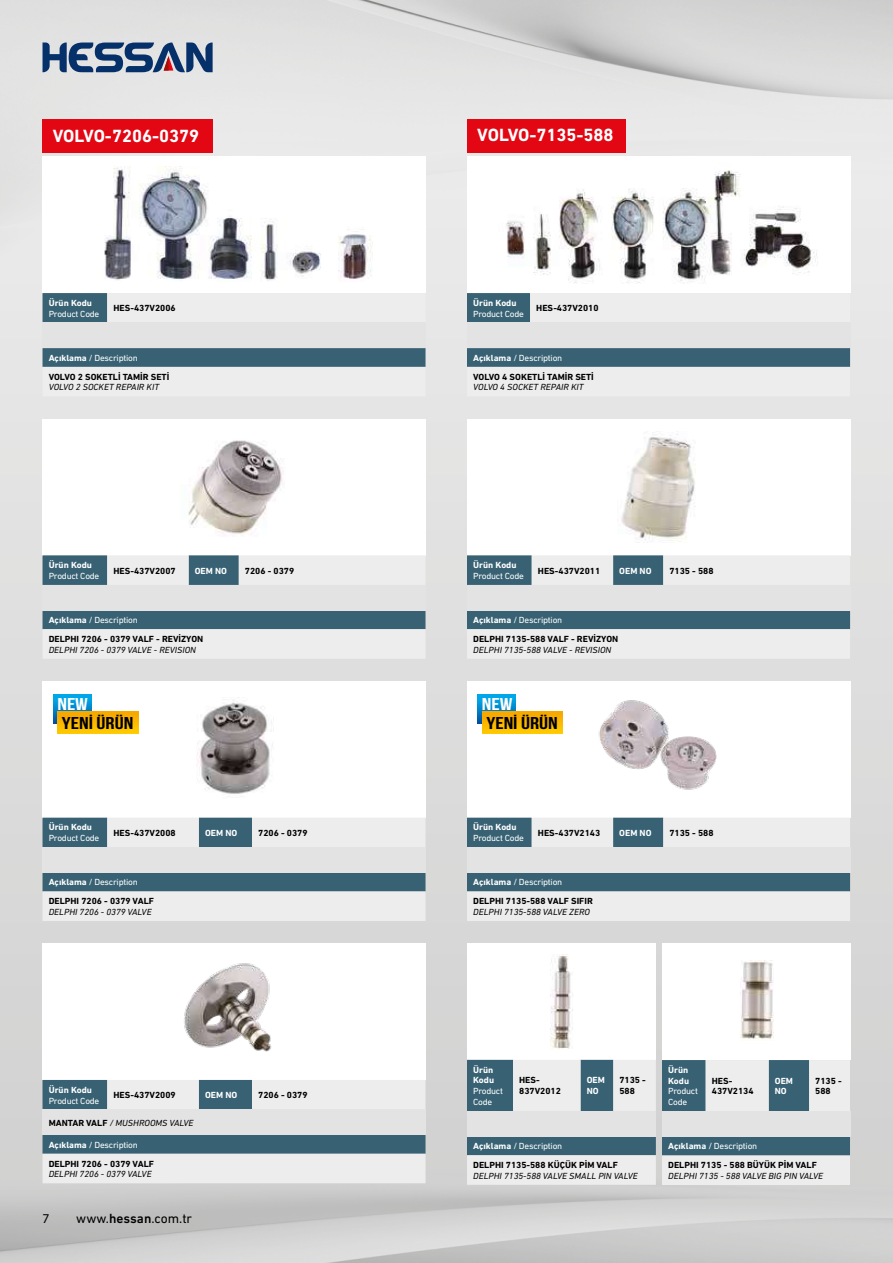
<style>
.page{position:relative;width:893px;height:1263px;background:#fff}
.page>*{position:absolute;margin:0;border:0;box-sizing:border-box;transform-origin:0 0}
.t1{font:700 18px "DIN Next LT Pro";color:#fff}
.t2{font:17.1px "Bebas Neue";color:#000;scale:1.32 1}
.t3{font:17.1px "Bebas Neue";color:#fff;scale:1.32 1}
.t4{font:13.5px "DIN Next LT Pro";color:#000}
.t5{font:13.5px "Myriad Pro";color:#000}
.t6{font:700 9px/18.8px "DIN Next LT Pro";color:#000}
.t7{font:italic 9px "DIN Next LT Pro";color:#000}
.t8{font:700 9px/10.8px "DIN Next LT Pro";color:#fff}
.t9{font:9px/10.8px "DIN Next LT Pro";letter-spacing:-.025em;color:#fff}
.s1{color:#fff}
.s2{font-weight:400;color:#fff}
.s3{font-weight:700;font-style:normal}
.s4{font-weight:500}
</style>
<div class="page">
<img style="left:0;top:0;width:893px;height:1263px">
<svg style="left:43px;top:43px;width:170px;height:29px;background:#627899"></svg>
<div style="left:43px;top:157px;width:382px;height:136px;background:#fff"></div>
<svg style="left:43px;top:293px;width:382px;height:103px;background:#b6c2c8"></svg>
<div style="left:43px;top:323px;width:382px;height:25px;background:#e3e3e3"></div>
<img style="left:104px;top:167px;width:269px;height:114px">
<div style="left:43px;top:681px;width:382px;height:137px;background:#fff"></div>
<svg style="left:43px;top:818px;width:382px;height:103px;background:#adbbc2"></svg>
<div style="left:43px;top:847px;width:382px;height:26px;background:#e3e3e3"></div>
<img style="left:197px;top:697px;width:77px;height:100px">
<div style="left:43px;top:419px;width:382px;height:136px;background:#fff"></div>
<svg style="left:43px;top:555px;width:382px;height:104px;background:#afbdc3"></svg>
<div style="left:43px;top:585px;width:382px;height:25px;background:#e3e3e3"></div>
<img style="left:188px;top:440px;width:96px;height:96px">
<div style="left:467px;top:419px;width:383px;height:136px;background:#fff"></div>
<svg style="left:467px;top:555px;width:383px;height:104px;background:#afbdc3"></svg>
<div style="left:467px;top:585px;width:383px;height:25px;background:#e3e3e3"></div>
<img style="left:621px;top:431px;width:74px;height:112px">
<div style="left:467px;top:681px;width:383px;height:137px;background:#fff"></div>
<svg style="left:467px;top:818px;width:383px;height:103px;background:#adbcc2"></svg>
<div style="left:467px;top:847px;width:383px;height:26px;background:#e3e3e3"></div>
<img style="left:548px;top:700px;width:169px;height:90px">
<div style="left:467px;top:943px;width:189px;height:117px;background:#fff"></div>
<svg style="left:467px;top:1060px;width:189px;height:125px;background:#a5b6bd"></svg>
<div style="left:467px;top:1111px;width:189px;height:25px;background:#e3e3e3"></div>
<img style="left:551px;top:954px;width:22px;height:95px">
<div style="left:662px;top:943px;width:188px;height:117px;background:#fff"></div>
<svg style="left:662px;top:1060px;width:188px;height:125px;background:#a1b3ba"></svg>
<div style="left:662px;top:1111px;width:188px;height:26px;background:#e3e3e3"></div>
<img style="left:740px;top:961px;width:33px;height:78px">
<div style="left:43px;top:943px;width:382px;height:137px;background:#fff"></div>
<svg style="left:43px;top:1080px;width:382px;height:103px;background:#acbbc1"></svg>
<div style="left:43px;top:1109px;width:382px;height:26px;background:#e3e3e3"></div>
<img style="left:184px;top:963px;width:88px;height:89px">
<div style="left:467px;top:157px;width:383px;height:136px;background:#fff"></div>
<svg style="left:467px;top:293px;width:383px;height:103px;background:#b6c3c8"></svg>
<div style="left:467px;top:323px;width:383px;height:25px;background:#e3e3e3"></div>
<img style="left:506px;top:170px;width:312px;height:114px">
<svg style="left:53px;top:694px;width:38px;height:29px"></svg>
<svg style="left:58px;top:712px;width:80px;height:21px;background:#fab700"></svg>
<svg style="left:478px;top:694px;width:37px;height:29px"></svg>
<svg style="left:482px;top:712px;width:81px;height:21px;background:#fab700"></svg>
<div style="left:43px;top:119px;width:170px;height:34px;background:#e30613"></div>
<div style="left:467px;top:119px;width:159px;height:34px;background:#e30613"></div>
<h1 class="t1" style="left:53px;top:126px;width:148px">VOLVO-7206-0379</h1>
<h1 class="t1" style="left:477px;top:125px;width:138px">VOLVO-7135-588</h1>
<p class="t8" style="left:49px;top:297px;width:45px">Ürün Kodu</p>
<p class="t9" style="left:49px;top:308px;width:52px">Product Code</p>
<p class="t6" style="left:113px;top:299px;width:64px">HES-437V2006</p>
<p class="t8" style="left:473px;top:297px;width:45px">Ürün Kodu</p>
<p class="t9" style="left:473px;top:308px;width:52px">Product Code</p>
<p class="t6" style="left:536px;top:299px;width:64px">HES-437V2010</p>
<p class="t6" style="left:49px;top:348px;width:122px"><span class="s1">Açıklama</span> <span class="s2">/ Description<br></span>VOLVO 2 SOKETLİ TAMİR SETİ</p>
<p class="t7" style="left:49px;top:382px;width:112px">VOLVO 2 SOCKET REPAIR KIT</p>
<p class="t6" style="left:473px;top:348px;width:122px"><span class="s1">Açıklama</span> <span class="s2">/ Description<br></span>VOLVO 4 SOKETLİ TAMİR SETİ</p>
<p class="t7" style="left:473px;top:382px;width:112px">VOLVO 4 SOCKET REPAIR KIT</p>
<p class="t8" style="left:49px;top:560px;width:45px">Ürün Kodu</p>
<p class="t9" style="left:49px;top:570px;width:52px">Product Code</p>
<p class="t6" style="left:113px;top:561px;width:64px">HES-437V2007</p>
<p class="t8" style="left:195px;top:565px;width:34px">OEM NO</p>
<p class="t6" style="left:245px;top:561px;width:51px">7206 - 0379</p>
<p class="t8" style="left:473px;top:560px;width:45px">Ürün Kodu</p>
<p class="t9" style="left:473px;top:570px;width:52px">Product Code</p>
<p class="t6" style="left:538px;top:561px;width:64px">HES-437V2011</p>
<p class="t8" style="left:619px;top:565px;width:34px">OEM NO</p>
<p class="t6" style="left:669px;top:561px;width:46px">7135 - 588</p>
<p class="t6" style="left:49px;top:611px;width:156px"><span class="s1">Açıklama</span> <span class="s2">/ Description<br></span>DELPHI 7206 - 0379 VALF - REVİZYON</p>
<p class="t7" style="left:49px;top:644px;width:149px">DELPHI 7206 - 0379 VALVE - REVISION</p>
<p class="t6" style="left:473px;top:611px;width:147px"><span class="s1">Açıklama</span> <span class="s2">/ Description<br></span>DELPHI 7135-588 VALF - REVİZYON</p>
<p class="t7" style="left:473px;top:644px;width:140px">DELPHI 7135-588 VALVE - REVISION</p>
<h2 class="t3" style="left:57px;top:694px;width:25px">NEW</h2>
<h2 class="t2" style="left:62px;top:714px;width:56px">YENİ ÜRÜN</h2>
<h2 class="t3" style="left:482px;top:694px;width:25px">NEW</h2>
<h2 class="t2" style="left:486px;top:714px;width:56px">YENİ ÜRÜN</h2>
<p class="t8" style="left:49px;top:822px;width:45px">Ürün Kodu</p>
<p class="t9" style="left:49px;top:833px;width:52px">Product Code</p>
<p class="t6" style="left:113px;top:823px;width:64px">HES-437V2008</p>
<p class="t8" style="left:205px;top:827px;width:34px">OEM NO</p>
<p class="t6" style="left:258px;top:823px;width:51px">7206 - 0379</p>
<p class="t8" style="left:473px;top:822px;width:45px">Ürün Kodu</p>
<p class="t9" style="left:473px;top:833px;width:52px">Product Code</p>
<p class="t6" style="left:538px;top:823px;width:64px">HES-437V2143</p>
<p class="t8" style="left:619px;top:827px;width:34px">OEM NO</p>
<p class="t6" style="left:669px;top:823px;width:46px">7135 - 588</p>
<p class="t6" style="left:49px;top:873px;width:107px"><span class="s1">Açıklama</span> <span class="s2">/ Description<br></span>DELPHI 7206 - 0379 VALF</p>
<p class="t7" style="left:49px;top:907px;width:104px">DELPHI 7206 - 0379 VALVE</p>
<p class="t6" style="left:473px;top:873px;width:121px"><span class="s1">Açıklama</span> <span class="s2">/ Description<br></span>DELPHI 7135-588 VALF SIFIR</p>
<p class="t7" style="left:473px;top:907px;width:118px">DELPHI 7135-588 VALVE ZERO</p>
<p class="t8" style="left:49px;top:1084px;width:45px">Ürün Kodu</p>
<p class="t9" style="left:49px;top:1095px;width:52px">Product Code</p>
<p class="t6" style="left:113px;top:1085px;width:64px">HES-437V2009</p>
<p class="t8" style="left:205px;top:1089px;width:34px">OEM NO</p>
<p class="t6" style="left:258px;top:1085px;width:51px">7206 - 0379</p>
<p class="t7" style="left:49px;top:1117px;width:146px"><span class="s3">MANTAR VALF</span> / MUSHROOMS VALVE</p>
<p class="t6" style="left:49px;top:1135px;width:107px"><span class="s1">Açıklama</span> <span class="s2">/ Description<br></span>DELPHI 7206 - 0379 VALF</p>
<p class="t7" style="left:49px;top:1169px;width:104px">DELPHI 7206 - 0379 VALVE</p>
<p class="t8" style="left:473px;top:1064px;width:22px">Ürün<br>Kodu</p>
<p class="t9" style="left:473px;top:1085px;width:31px">Product<br>Code</p>
<p class="t6" style="left:519px;top:1075px;width:43px;line-height:10.8px">HES-<br>837V2012</p>
<p class="t8" style="left:587px;top:1075px;width:20px">OEM<br>NO</p>
<p class="t6" style="left:619px;top:1075px;width:28px;line-height:10.8px">7135 -<br>588</p>
<p class="t8" style="left:668px;top:1064px;width:22px">Ürün<br>Kodu</p>
<p class="t9" style="left:668px;top:1086px;width:31px">Product<br>Code</p>
<p class="t6" style="left:712px;top:1075px;width:43px;line-height:10.8px">HES-<br>437V2134</p>
<p class="t8" style="left:775px;top:1075px;width:20px">OEM<br>NO</p>
<p class="t6" style="left:815px;top:1075px;width:28px;line-height:10.8px">7135 -<br>588</p>
<p class="t6" style="left:473px;top:1137px;width:146px"><span class="s1">Açıklama</span> <span class="s2">/ Description<br></span>DELPHI 7135-588 KÜÇÜK PİM VALF</p>
<p class="t7" style="left:473px;top:1170px;width:166px">DELPHI 7135-588 VALVE SMALL PIN VALVE</p>
<p class="t6" style="left:668px;top:1137px;width:150px"><span class="s1">Açıklama</span> <span class="s2">/ Description<br></span>DELPHI 7135 - 588 BÜYÜK PİM VALF</p>
<p class="t7" style="left:668px;top:1171px;width:157px">DELPHI 7135 - 588 VALVE BIG PIN VALVE</p>
<h3 class="t5" style="left:43px;top:1210px;width:8px">7</h3>
<h3 class="t4" style="left:76px;top:1211px;width:117px">www.<span class="s4">hessan</span>.com.tr</h3>
</div>
